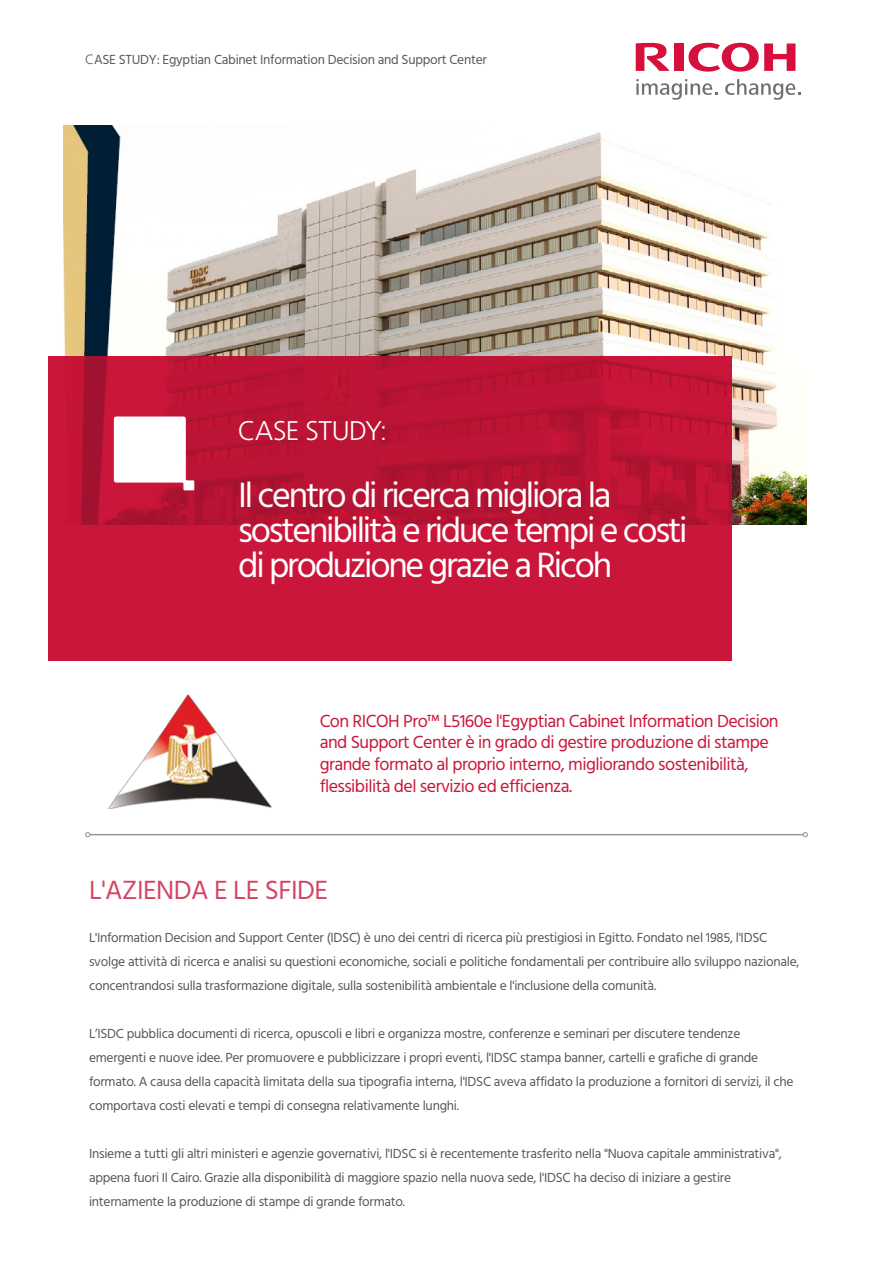
<style>
.page{position:relative;width:893px;height:1263px;background:#fff}
.page>*{position:absolute;margin:0;border:0;box-sizing:border-box;transform-origin:0 0}
.t1{font:36px/35px "Hind";letter-spacing:-.06em;color:#fff}
.t2{font:27px "Hind";letter-spacing:-.02em;color:#d44562}
.t3{font:300 27px "Frutiger";letter-spacing:-.02em;color:#fff}
.t4{font:18px/21.6px "Hind";letter-spacing:-.03em;color:#ca163b}
.t5{font:13.5px/24px "Hind";letter-spacing:-.02em;color:#575756}
.s1{font-family:"Frutiger";font-weight:300}
</style>
<div class="page">
<img style="left:63px;top:126px;width:743px;height:398px">
<svg style="left:49px;top:356px;width:682px;height:304px;background:#c11437"></svg>
<hr style="left:90px;top:834px;width:713px;height:1px;background:#919aa0">
<svg style="left:85px;top:832px;width:5px;height:5px"></svg>
<svg style="left:803px;top:832px;width:5px;height:5px"></svg>
<svg style="left:114px;top:416px;width:80px;height:74px"></svg>
<svg style="left:688px;top:43px;width:107px;height:29px"></svg>
<div style="left:674px;top:44px;width:9px;height:27px;background:#d60f3c"></div>
<svg style="left:636px;top:43px;width:34px;height:28px"></svg>
<svg style="left:636px;top:79px;width:81px;height:21px"></svg>
<svg style="left:725px;top:79px;width:75px;height:21px"></svg>
<img style="left:108px;top:694px;width:164px;height:114px">
<p class="t5" style="left:85px;top:48px;width:403px"><span class="s1">C</span>ASE STUDY: Egyptian Cabinet Information Decision and Support Center</p>
<h2 class="t3" style="left:238px;top:415px;width:151px">CASE STUDY:</h2>
<h1 class="t1" style="left:238px;top:480px;width:451px">Il centro di ricerca migliora la sostenibilità e riduce tempi e costi di produzione grazie a Ricoh</h1>
<h3 class="t4" style="left:320px;top:711px;width:460px">Con RICOH Pro™ L5160e l'Egyptian Cabinet Information Decision and Support Center è in grado di gestire produzione di stampe grande formato al proprio interno, migliorando sostenibilità, flessibilità del servizio ed efficienza.</h3>
<h2 class="t2" style="left:89px;top:872px;width:241px">L'AZIENDA E LE SFIDE</h2>
<p class="t5" style="left:89px;top:926px;width:712px">L'Information Decision and Support Center (IDSC) è uno dei centri di ricerca più prestigiosi in Egitto. Fondato nel 1985, l'IDSC svolge attività di ricerca e analisi su questioni economiche, sociali e politiche fondamentali per contribuire allo sviluppo nazionale, concentrandosi sulla trasformazione digitale, sulla sostenibilità ambientale e l'inclusione della comunità.</p>
<p class="t5" style="left:89px;top:1022px;width:706px">L’ISDC pubblica documenti di ricerca, opuscoli e libri e organizza mostre, conferenze e seminari per discutere tendenze emergenti e nuove idee. Per promuovere e pubblicizzare i propri eventi, l'IDSC stampa banner, cartelli e grafiche di grande formato. A causa della capacità limitata della sua tipografia interna, l'IDSC aveva affidato la produzione a fornitori di servizi, il che comportava costi elevati e tempi di consegna relativamente lunghi.</p>
<p class="t5" style="left:89px;top:1142px;width:694px">Insieme a tutti gli altri ministeri e agenzie governativi, l'IDSC si è recentemente trasferito nella "Nuova capitale amministrativa", appena fuori Il Cairo. Grazie alla disponibilità di maggiore spazio nella nuova sede, l'IDSC ha deciso di iniziare a gestire internamente la produzione di stampe di grande formato.</p>
</div>
